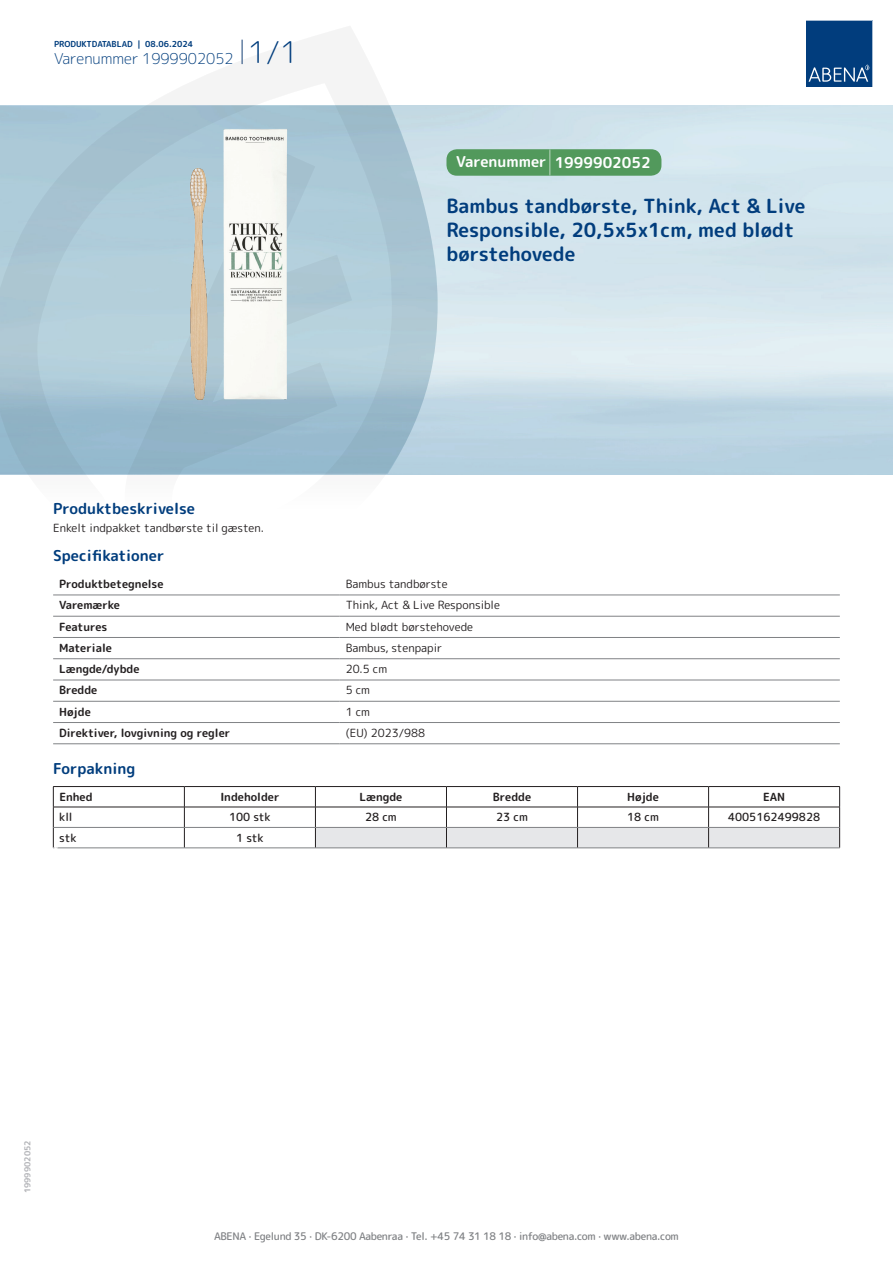
<style>
.page{position:relative;width:893px;height:1263px;background:#fff}
.page>*{position:absolute;margin:0;border:0;box-sizing:border-box;transform-origin:0 0}
.t1{font:700 19.5px/24px "Rounded Mplus 1 c";color:#013d7d}
.t2{font:700 15px "Rounded Mplus 1 c";color:#013d7d}
.t3{font:300 15px "Rounded Mplus 1 c";color:#013d7d}
.t4{font:700 15px "Rounded Mplus 1 c";color:#fff}
.t5{font:11.25px "Rounded Mplus 1 c";color:#231f20}
.t6{font:700 11.25px "Rounded Mplus 1 c";color:#231f20}
.t7{font:500 11.25px "Rounded Mplus 1 c";color:#231f20}
.t8{font:500 10.5px "Rounded Mplus 1 c";letter-spacing:-.03em;color:#808285}
.t9{font:700 10.5px "Rounded Mplus 1 c";color:#fff}
.t10{font:700 8.25px "Rounded Mplus 1 c";color:#013d7d}
.t11{font:700 8.25px "Rounded Mplus 1 c";color:#b2b3b7}
.s1{font-size:30px}
.s2{font-size:25.5px}
</style>
<div class="page">
<svg style="left:0;top:26px;width:439px;height:569px"></svg>
<svg style="left:0;top:106px;width:438px;height:368px;background:#a8c5d4"></svg>
<svg style="left:242px;top:40px;width:1px;height:24px"></svg>
<svg style="left:806px;top:20px;width:67px;height:67px;background:#144b86"></svg>
<img style="left:188px;top:127px;width:102px;height:275px">
<hr style="left:53px;top:595px;width:287px;height:1px;background:#808285">
<hr style="left:340px;top:595px;width:500px;height:1px;background:#808285">
<hr style="left:53px;top:616px;width:287px;height:1px;background:#808285">
<hr style="left:340px;top:616px;width:500px;height:1px;background:#808285">
<hr style="left:53px;top:637px;width:287px;height:1px;background:#808285">
<hr style="left:340px;top:637px;width:500px;height:1px;background:#808285">
<hr style="left:53px;top:658px;width:287px;height:1px;background:#808285">
<hr style="left:340px;top:658px;width:500px;height:1px;background:#808285">
<hr style="left:53px;top:680px;width:287px;height:1px;background:#808285">
<hr style="left:340px;top:680px;width:500px;height:1px;background:#808285">
<hr style="left:53px;top:701px;width:287px;height:1px;background:#808285">
<hr style="left:340px;top:701px;width:500px;height:1px;background:#808285">
<hr style="left:53px;top:722px;width:287px;height:1px;background:#808285">
<hr style="left:340px;top:722px;width:500px;height:1px;background:#808285">
<hr style="left:53px;top:743px;width:287px;height:1px;background:#808285">
<hr style="left:340px;top:743px;width:500px;height:1px;background:#808285">
<hr style="left:53px;top:786px;width:131px;height:1px;background:#231f20">
<hr style="left:184px;top:786px;width:131px;height:1px;background:#231f20">
<hr style="left:315px;top:786px;width:131px;height:1px;background:#231f20">
<hr style="left:446px;top:786px;width:131px;height:1px;background:#231f20">
<hr style="left:577px;top:786px;width:132px;height:1px;background:#231f20">
<hr style="left:709px;top:786px;width:131px;height:1px;background:#231f20">
<hr style="left:53px;top:807px;width:131px;height:1px;background:#231f20">
<hr style="left:184px;top:807px;width:131px;height:1px;background:#231f20">
<svg style="left:53px;top:787px;width:1px;height:61px"></svg>
<svg style="left:184px;top:787px;width:1px;height:61px"></svg>
<svg style="left:315px;top:787px;width:525px;height:61px"></svg>
<hr style="left:54px;top:827px;width:130px;height:1px;background:#808285">
<hr style="left:184px;top:827px;width:131px;height:1px;background:#808285">
<hr style="left:315px;top:827px;width:131px;height:1px;background:#808285">
<hr style="left:446px;top:827px;width:131px;height:1px;background:#808285">
<hr style="left:577px;top:827px;width:132px;height:1px;background:#808285">
<hr style="left:709px;top:827px;width:130px;height:1px;background:#808285">
<hr style="left:53px;top:848px;width:131px;height:1px;background:#808285">
<hr style="left:184px;top:848px;width:131px;height:1px;background:#808285">
<hr style="left:315px;top:848px;width:131px;height:1px;background:#808285">
<hr style="left:446px;top:848px;width:131px;height:1px;background:#808285">
<hr style="left:577px;top:848px;width:132px;height:1px;background:#808285">
<hr style="left:709px;top:848px;width:131px;height:1px;background:#808285">
<div style="left:446px;top:149px;width:215px;height:27px;background:#52995c;border-radius:10px"></div>
<p class="t10" style="left:54px;top:38px;width:141px">PRODUKTDATABLAD | 08.06.2024</p>
<h2 class="t3" style="left:54px;top:48px;width:246px">Varenummer 1999902052 <span class="s1">1/1</span></h2>
<h2 class="t4" style="left:456px;top:152px;width:196px">Varenummer <span class="s2">|</span> 1999902052</h2>
<h1 class="t1" style="left:446px;top:194px;width:360px">Bambus tandbørste, Think, Act &amp; Live<br>Responsible, 20,5x5x1cm, med blødt børstehovede</h1>
<h2 class="t2" style="left:53px;top:498px;width:143px">Produktbeskrivelse</h2>
<p class="t5" style="left:53px;top:520px;width:212px">Enkelt indpakket tandbørste til gæsten.</p>
<h2 class="t2" style="left:53px;top:545px;width:113px">Specifikationer</h2>
<p class="t6" style="left:59px;top:576px;width:106px">Produktbetegnelse</p>
<p class="t5" style="left:346px;top:576px;width:103px">Bambus tandbørste</p>
<p class="t6" style="left:59px;top:597px;width:62px">Varemærke</p>
<p class="t5" style="left:346px;top:597px;width:156px">Think, Act &amp; Live Responsible</p>
<p class="t6" style="left:59px;top:618px;width:50px">Features</p>
<p class="t5" style="left:346px;top:618px;width:129px">Med blødt børstehovede</p>
<p class="t6" style="left:59px;top:640px;width:54px">Materiale</p>
<p class="t5" style="left:346px;top:640px;width:98px">Bambus, stenpapir</p>
<p class="t6" style="left:59px;top:661px;width:82px">Længde/dybde</p>
<p class="t5" style="left:346px;top:661px;width:43px">20.5 cm</p>
<p class="t6" style="left:59px;top:682px;width:40px">Bredde</p>
<p class="t5" style="left:346px;top:682px;width:26px">5 cm</p>
<p class="t6" style="left:59px;top:704px;width:33px">Højde</p>
<p class="t5" style="left:346px;top:704px;width:26px">1 cm</p>
<p class="t6" style="left:59px;top:725px;width:173px">Direktiver, lovgivning og regler</p>
<p class="t5" style="left:346px;top:725px;width:81px">(EU) 2023/988</p>
<h2 class="t2" style="left:53px;top:758px;width:84px">Forpakning</h2>
<p class="t6" style="left:59px;top:789px;width:35px">Enhed</p>
<p class="t6" style="left:220px;top:789px;width:61px">Indeholder</p>
<p class="t6" style="left:359px;top:789px;width:44px">Længde</p>
<p class="t6" style="left:493px;top:789px;width:40px">Bredde</p>
<p class="t6" style="left:627px;top:789px;width:33px">Højde</p>
<p class="t6" style="left:763px;top:789px;width:24px">EAN</p>
<p class="t7" style="left:59px;top:809px;width:15px">kll</p>
<p class="t7" style="left:229px;top:809px;width:43px">100 stk</p>
<p class="t7" style="left:365px;top:809px;width:33px">28 cm</p>
<p class="t7" style="left:496px;top:809px;width:33px">23 cm</p>
<p class="t7" style="left:627px;top:809px;width:33px">18 cm</p>
<p class="t7" style="left:728px;top:809px;width:94px">4005162499828</p>
<p class="t7" style="left:59px;top:830px;width:19px">stk</p>
<p class="t7" style="left:236px;top:830px;width:29px">1 stk</p>
<p class="t9" style="left:53px;top:843px;width:7px">*</p>
<p class="t11" style="left:22px;top:1193px;width:54px;rotate:-90deg">1999902052</p>
<p class="t8" style="left:214px;top:1229px;width:466px">ABENA · Egelund 35 · DK-6200 Aabenraa · Tel. +45 74 31 18 18 · info@abena.com · www.abena.com</p>
</div>
